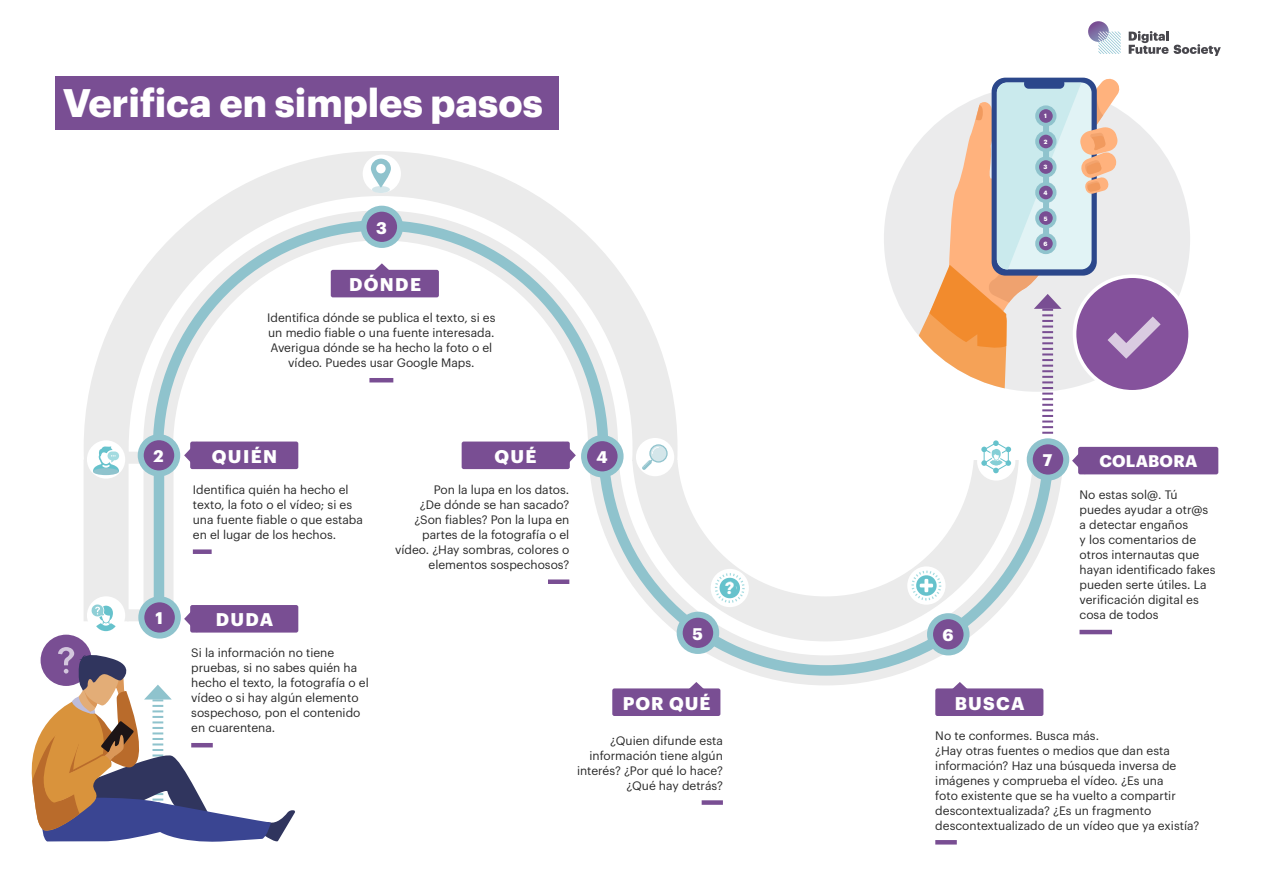
<style>
.page{position:relative;width:1263px;height:893px;background:#fff}
.page>*{position:absolute;margin:0;border:0;box-sizing:border-box;transform-origin:0 0}
.t1{font:700 39px "Graphik";color:#fff}
.t2{font:700 18px "Graphik";letter-spacing:.075em;color:#fff}
.t3{font:700 16.5px "Graphik";letter-spacing:.01em;color:#fff}
.t4{font:12px/15px "Graphik";color:#292929}
.t5{font:700 6px "Graphik";color:#fff}
</style>
<div class="page">
<div style="left:884px;top:86px;width:306px;height:306px;background:#e6e7e8;border-radius:50%"></div>
<div style="left:1074px;top:276px;width:116px;height:116px;background:#85529c;border-radius:50%"></div>
<svg style="left:892px;top:78px;width:268px;height:356px"></svg>
<div style="left:144px;top:454px;width:30px;height:163px;background:#ebebeb"></div>
<div style="left:154px;top:457px;width:10px;height:171px;background:#8fc3cd"></div>
<div style="left:40px;top:634px;width:53px;height:53px;background:#794e93;border-radius:50%"></div>
<svg style="left:31px;top:647px;width:264px;height:195px"></svg>
<svg style="left:1129px;top:31px;width:92px;height:25px"></svg>
<svg style="left:1088px;top:21px;width:33px;height:33px"></svg>
<div style="left:84px;top:459px;width:45px;height:162px;background:#ebebeb"></div>
<div style="left:127px;top:609px;width:20px;height:12px;background:#ebebeb"></div>
<div style="left:127px;top:452px;width:20px;height:12px;background:#ebebeb"></div>
<svg style="left:588px;top:468px;width:474px;height:217px"></svg>
<svg style="left:598px;top:461px;width:456px;height:215px"></svg>
<svg style="left:632px;top:460px;width:387px;height:181px"></svg>
<svg style="left:84px;top:151px;width:593px;height:310px"></svg>
<div style="left:87px;top:440px;width:38px;height:39px;background:#fff;border-radius:50%"></div>
<div style="left:87px;top:596px;width:38px;height:39px;background:#fff;border-radius:50%"></div>
<div style="left:363px;top:155px;width:38px;height:38px;background:#fff;border-radius:50%"></div>
<div style="left:636px;top:438px;width:38px;height:38px;background:#fff;border-radius:50%"></div>
<div style="left:977px;top:442px;width:38px;height:39px;background:#fff;border-radius:50%"></div>
<div style="left:372px;top:186px;width:18px;height:7px;background:#d4e6ea;border-radius:50%"></div>
<svg style="left:371px;top:159px;width:20px;height:29px"></svg>
<div style="left:376px;top:164px;width:10px;height:9px;background:#fff;border-radius:50%"></div>
<svg style="left:93px;top:446px;width:26px;height:25px"></svg>
<div style="left:93px;top:468px;width:26px;height:7px;background:#8fc3cd;border-radius:50%"></div>
<svg style="left:91px;top:604px;width:25px;height:27px"></svg>
<svg style="left:642px;top:444px;width:26px;height:26px"></svg>
<div style="left:711px;top:569px;width:38px;height:38px;background:#fff;border-radius:50%"></div>
<svg style="left:715px;top:573px;width:30px;height:30px"></svg>
<svg style="left:981px;top:440px;width:30px;height:33px"></svg>
<div style="left:907px;top:566px;width:38px;height:39px;background:#fff;border-radius:50%"></div>
<svg style="left:911px;top:571px;width:30px;height:29px"></svg>
<div style="left:721px;top:581px;width:15px;height:16px;background:#66c2cc;border-radius:50%"></div>
<div style="left:55px;top:77px;width:504px;height:53px;background:#794e93"></div>
<div style="left:141px;top:437px;width:36px;height:36px;background:#794e93;border-radius:50%"></div>
<div style="left:138px;top:434px;width:42px;height:42px;border:6px solid #8fc3cd;border-radius:50%"></div>
<svg style="left:141px;top:599px;width:37px;height:37px"></svg>
<div style="left:138px;top:596px;width:43px;height:43px;border:6px solid #8fc3cd;border-radius:50%"></div>
<div style="left:364px;top:209px;width:36px;height:36px;background:#794e93;border-radius:50%"></div>
<div style="left:361px;top:206px;width:42px;height:42px;border:6px solid #8fc3cd;border-radius:50%"></div>
<svg style="left:584px;top:438px;width:37px;height:36px"></svg>
<div style="left:581px;top:435px;width:43px;height:42px;border:6px solid #8fc3cd;border-radius:50%"></div>
<div style="left:680px;top:615px;width:36px;height:36px;background:#794e93;border-radius:50%"></div>
<div style="left:677px;top:612px;width:42px;height:42px;border:6px solid #8fc3cd;border-radius:50%"></div>
<svg style="left:1030px;top:441px;width:36px;height:37px"></svg>
<div style="left:1027px;top:438px;width:42px;height:43px;border:6px solid #8fc3cd;border-radius:50%"></div>
<div style="left:930px;top:616px;width:36px;height:36px;background:#794e93;border-radius:50%"></div>
<div style="left:927px;top:613px;width:42px;height:42px;border:6px solid #8fc3cd;border-radius:50%"></div>
<div style="left:1043px;top:120px;width:6px;height:118px;background:#8fc3cd"></div>
<div style="left:1037px;top:107px;width:17px;height:18px;background:#794e93;border-radius:50%"></div>
<div style="left:1035px;top:105px;width:21px;height:22px;border:4px solid #8fc3cd;border-radius:50%"></div>
<div style="left:1037px;top:133px;width:17px;height:17px;background:#794e93;border-radius:50%"></div>
<div style="left:1035px;top:131px;width:21px;height:21px;border:4px solid #8fc3cd;border-radius:50%"></div>
<div style="left:1037px;top:158px;width:17px;height:18px;background:#794e93;border-radius:50%"></div>
<div style="left:1035px;top:156px;width:21px;height:22px;border:4px solid #8fc3cd;border-radius:50%"></div>
<div style="left:1037px;top:184px;width:17px;height:17px;background:#794e93;border-radius:50%"></div>
<div style="left:1035px;top:182px;width:21px;height:21px;border:4px solid #8fc3cd;border-radius:50%"></div>
<div style="left:1037px;top:209px;width:17px;height:18px;background:#794e93;border-radius:50%"></div>
<div style="left:1035px;top:207px;width:21px;height:22px;border:4px solid #8fc3cd;border-radius:50%"></div>
<div style="left:1037px;top:235px;width:17px;height:17px;background:#794e93;border-radius:50%"></div>
<div style="left:1035px;top:233px;width:21px;height:21px;border:4px solid #8fc3cd;border-radius:50%"></div>
<hr style="left:191px;top:743px;width:22px;height:4px;background:#794e93">
<div style="left:193px;top:549px;width:19px;height:5px;background:#794e93"></div>
<hr style="left:369px;top:378px;width:24px;height:4px;background:#794e93">
<hr style="left:935px;top:840px;width:22px;height:4px;background:#794e93">
<div style="left:548px;top:579px;width:21px;height:5px;background:#794e93"></div>
<hr style="left:1079px;top:630px;width:33px;height:4px;background:#794e93">
<div style="left:190px;top:605px;width:108px;height:28px;background:#794e93;border-radius:2px"></div>
<svg style="left:184px;top:605px;width:13px;height:28px"></svg>
<div style="left:190px;top:442px;width:108px;height:27px;background:#794e93;border-radius:2px"></div>
<svg style="left:184px;top:442px;width:8px;height:27px"></svg>
<div style="left:462px;top:442px;width:108px;height:27px;background:#794e93;border-radius:2px"></div>
<svg style="left:568px;top:442px;width:8px;height:27px"></svg>
<div style="left:331px;top:270px;width:108px;height:27px;background:#794e93;border-radius:2px"></div>
<svg style="left:368px;top:263px;width:28px;height:7px"></svg>
<div style="left:935px;top:688px;width:108px;height:28px;background:#794e93;border-radius:2px"></div>
<svg style="left:946px;top:682px;width:28px;height:7px"></svg>
<div style="left:1078px;top:447px;width:140px;height:27px;background:#794e93;border-radius:2px"></div>
<svg style="left:1072px;top:447px;width:8px;height:27px"></svg>
<div style="left:702px;top:800px;width:21px;height:5px;background:#794e93"></div>
<div style="left:612px;top:688px;width:108px;height:28px;background:#794e93;border-radius:2px"></div>
<svg style="left:682px;top:682px;width:28px;height:7px"></svg>
<h1 class="t1" style="left:63px;top:73px;width:482px">Verifica en simples pasos</h1>
<h3 class="t3" style="left:376px;top:215px;width:12px">3</h3>
<h2 class="t2" style="left:349px;top:271px;width:73px">DÓNDE</h2>
<h3 class="t3" style="left:154px;top:443px;width:12px">2</h3>
<p class="t4" style="left:267px;top:310px;width:230px;text-align:center">Identifica dónde se publica el texto, si es un medio fiable o una fuente interesada.<br>Averigua dónde se ha hecho la foto o el vídeo. Puedes usar Google Maps.</p>
<h2 class="t2" style="left:212px;top:442px;width:67px">QUIÉN</h2>
<h2 class="t2" style="left:494px;top:442px;width:44px">QUÉ</h2>
<h3 class="t3" style="left:596px;top:444px;width:13px">4</h3>
<p class="t5" style="left:1044px;top:112px;width:4px">1</p>
<p class="t5" style="left:1044px;top:137px;width:5px">2</p>
<p class="t5" style="left:1043px;top:163px;width:5px">3</p>
<p class="t5" style="left:1043px;top:188px;width:6px">4</p>
<p class="t5" style="left:1044px;top:214px;width:5px">5</p>
<p class="t5" style="left:1043px;top:239px;width:6px">6</p>
<h3 class="t3" style="left:1043px;top:447px;width:11px">7</h3>
<h3 class="t3" style="left:1099px;top:449px;width:99px">COLABORA</h3>
<h3 class="t3" style="left:156px;top:605px;width:9px">1</h3>
<p class="t4" style="left:193px;top:481px;width:172px">Identifica quién ha hecho el texto, la foto o el vídeo; si es una fuente fiable o que estaba en el lugar de los hechos.</p>
<h2 class="t2" style="left:216px;top:606px;width:59px">DUDA</h2>
<p class="t4" style="left:191px;top:645px;width:179px">Si la información no tiene pruebas, si no sabes quién ha hecho el texto, la fotografía o el vídeo o si hay algún elemento sospechoso, pon el contenido en cuarentena.</p>
<p class="t4" style="left:395px;top:481px;width:176px;text-align:right">Pon la lupa en los datos.<br>¿De dónde se han sacado? ¿Son fiables? Pon la lupa en partes de la fotografía o el vídeo. ¿Hay sombras, colores o elementos sospechosos?</p>
<p class="t4" style="left:1079px;top:486px;width:137px">No estas sol@. Tú puedes ayudar a otr@s a detectar engaños<br>y los comentarios de otros internautas que hayan identificado fakes pueden serte útiles. La verificación digital es cosa de todos</p>
<h3 class="t3" style="left:725px;top:576px;width:11px">?</h3>
<h3 class="t3" style="left:692px;top:621px;width:12px">5</h3>
<h3 class="t3" style="left:942px;top:622px;width:13px">6</h3>
<h2 class="t2" style="left:623px;top:689px;width:89px">POR QUÉ</h2>
<h2 class="t2" style="left:955px;top:689px;width:71px">BUSCA</h2>
<p class="t4" style="left:577px;top:732px;width:147px;text-align:right">¿Quien difunde esta información tiene algún interés? ¿Por qué lo hace? ¿Qué hay detrás?</p>
<p class="t4" style="left:935px;top:727px;width:265px">No te conformes. Busca más.<br>¿Hay otras fuentes o medios que dan esta información? Haz una búsqueda inversa de imágenes y comprueba el vídeo. ¿Es una<br>foto existente que se ha vuelto a compartir descontextualizada? ¿Es un fragmento descontextualizado de un vídeo que ya existía?</p>
</div>
